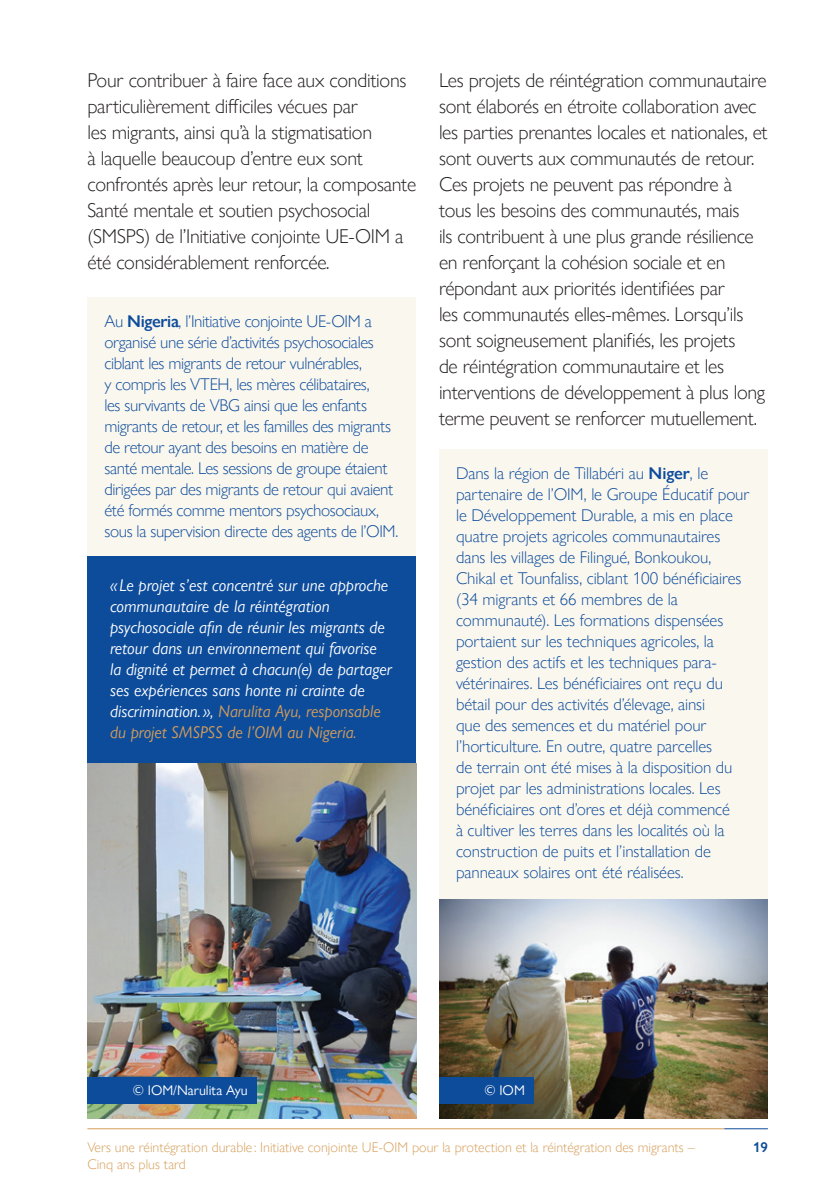
<style>
.page{position:relative;width:840px;height:1191px;background:#fff}
.page>*{position:absolute;margin:0;border:0;box-sizing:border-box;transform-origin:0 0}
.Body_text{font:300 20px/26px "Gill Sans Nova";letter-spacing:-.015em;color:#231f20}
.Body_text_BOXED{font:300 17px/21px "Gill Sans Nova";letter-spacing:-.005em;color:#0d4c9b}
.Body_text_BOXED_DB{font:italic 17px/21px "Gill Sans Nova";color:#fff}
.t1{font:300 14px "Gill Sans Nova";color:#d69e59}
.PIC_CREDIT{font:14px "Gill Sans Nova";color:#fff}
.t2{font:600 14px "Gill Sans Nova";color:#0d4c9b}
.s1{font-weight:600}
.s2{color:#d69e59}
</style>
<div class="page">
<hr style="left:723px;top:1128px;width:44px;height:1px;background:#0d4c9b">
<hr style="left:87px;top:1128px;width:636px;height:1px;background:#d69e59">
<div style="left:87px;top:298px;width:329px;height:261px;background:#faf7ef"></div>
<div style="left:87px;top:556px;width:329px;height:209px;background:#0d4c9b"></div>
<div style="left:439px;top:449px;width:328px;height:450px;background:#faf7ef"></div>
<img style="left:87px;top:763px;width:329px;height:356px">
<div style="left:87px;top:1077px;width:169px;height:27px;background:#0d4c9b"></div>
<img style="left:439px;top:899px;width:328px;height:220px">
<div style="left:439px;top:1077px;width:94px;height:27px;background:#0d4c9b"></div>
<p class="Body_text" style="left:87px;top:67px;width:330px">Pour contribuer à faire face aux conditions particulièrement difficiles vécues par<br>les migrants, ainsi qu’à la stigmatisation<br>à laquelle beaucoup d’entre eux sont confrontés après leur retour, la composante Santé mentale et soutien psychosocial (SMSPS) de l’Initiative conjointe UE-OIM a été considérablement renforcée.</p>
<p class="Body_text_BOXED" style="left:104px;top:310px;width:295px">Au <span class="s1">Nigeria</span>, l’Initiative conjointe UE-OIM a organisé une série d’activités psychosociales ciblant les migrants de retour vulnérables,<br>y compris les VTEH, les mères célibataires,<br>les survivants de VBG ainsi que les enfants migrants de retour, et les familles des migrants de retour ayant des besoins en matière de santé mentale. Les sessions de groupe étaient dirigées par des migrants de retour qui avaient été formés comme mentors psychosociaux, sous la supervision directe des agents de l’OIM.</p>
<p class="Body_text_BOXED_DB" style="left:110px;top:574px;width:283px">« Le projet s’est concentré sur une approche communautaire de la réintégration psychosociale afin de réunir les migrants de retour dans un environnement qui favorise la dignité et permet à chacun(e) de partager ses expériences sans honte ni crainte de discrimination. », <span class="s2">Narulita Ayu, responsable du projet SMSPSS de l’OIM au Nigeria.</span></p>
<p class="Body_text" style="left:439px;top:67px;width:330px">Les projets de réintégration communautaire sont élaborés en étroite collaboration avec les parties prenantes locales et nationales, et sont ouverts aux communautés de retour.<br>Ces projets ne peuvent pas répondre à tous les besoins des communautés, mais<br>ils contribuent à une plus grande résilience en renforçant la cohésion sociale et en répondant aux priorités identifiées par<br>les communautés elles-mêmes. Lorsqu’ils sont soigneusement planifiés, les projets<br>de réintégration communautaire et les interventions de développement à plus long terme peuvent se renforcer mutuellement.</p>
<p class="Body_text_BOXED" style="left:456px;top:462px;width:295px">Dans la région de Tillabéri au <span class="s1">Niger</span>, le partenaire de l’OIM, le Groupe Éducatif pour le Développement Durable, a mis en place quatre projets agricoles communautaires dans les villages de Filingué, Bonkoukou, Chikal et Tounfaliss, ciblant 100 bénéficiaires (34 migrants et 66 membres de la communauté). Les formations dispensées portaient sur les techniques agricoles, la gestion des actifs et les techniques para&shy;vétérinaires. Les bénéficiaires ont reçu du bétail pour des activités d’élevage, ainsi<br>que des semences et du matériel pour l’horticulture. En outre, quatre parcelles<br>de terrain ont été mises à la disposition du projet par les administrations locales. Les bénéficiaires ont d’ores et déjà commencé<br>à cultiver les terres dans les localités où la construction de puits et l’installation de panneaux solaires ont été réalisées.</p>
<p class="PIC_CREDIT" style="left:133px;top:1081px;width:116px">© IOM/Narulita Ayu</p>
<p class="PIC_CREDIT" style="left:484px;top:1081px;width:42px">© IOM</p>
<p class="t1" style="left:87px;top:1138px;width:608px">Vers une réintégration durable : Initiative conjointe UE-OIM pour la protection et la réintégration des migrants –</p>
<p class="t2" style="left:752px;top:1138px;width:16px">19</p>
<p class="t1" style="left:87px;top:1155px;width:100px">Cinq ans plus tard</p>
</div>
